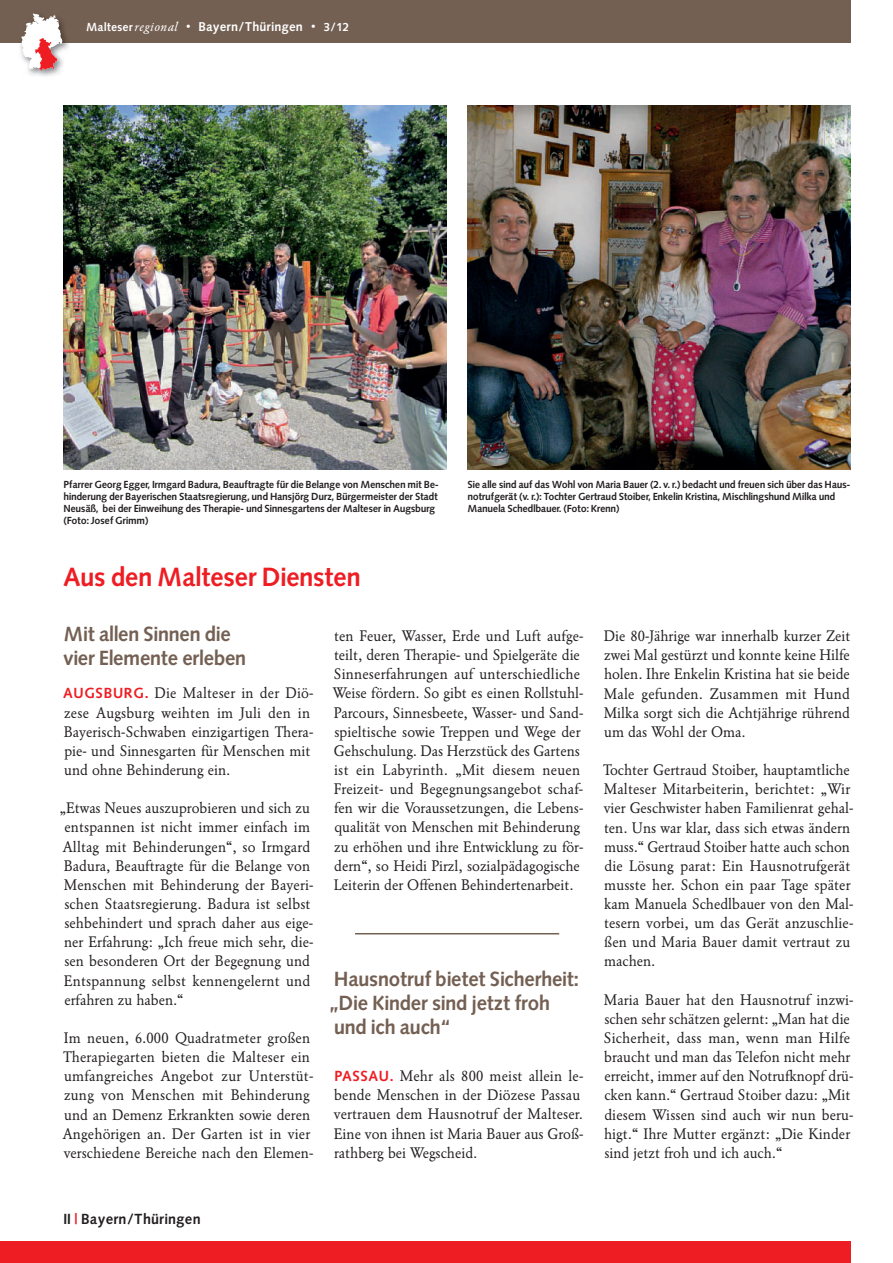
<style>
.page{position:relative;width:893px;height:1263px;background:#fff}
.page>*{position:absolute;margin:0;border:0;box-sizing:border-box;transform-origin:0 0}
.t1{font:27px "Malteser Syntax";color:#ee1d23}
.t2{font:21px/24px "Malteser Syntax";color:#746053}
.t3{font:15px/19.2px "Malteser Garamond Standard";letter-spacing:.005em;color:#231f20}
.t4{font:15px "Malteser Syntax";letter-spacing:.03em;color:#231f20}
.t5{font:13.05px "Malteser Syntax";letter-spacing:.03em;color:#fff}
.t6{font:10.5px/12px "Malteser Syntax";color:#231f20}
.s1{font-size:12px}
.s2{font-family:"Malteser Garamond Kursiv";font-size:12.9px}
.s3{font-family:"Malteser Garamond Standard";font-size:13.5px}
.s4{font-family:"Malteser Syntax";color:#ee1d23}
.s5{color:#ee1d23}
</style>
<div class="page">
<div style="left:0;top:1242px;width:850px;height:21px;background:#ee1d23"></div>
<div style="left:0;top:0;width:850px;height:43px;background:#746053"></div>
<img style="left:20px;top:23px;width:49px;height:53px">
<svg style="left:21px;top:13px;width:41px;height:58px"></svg>
<hr style="left:355px;top:933px;width:204px;height:1px;background:#746053">
<img style="left:468px;top:105px;width:382px;height:364px">
<img style="left:64px;top:105px;width:382px;height:364px">
<p class="t5" style="left:86px;top:20px;width:264px"><span class="s1">Malteser</span><span class="s2">regional</span> <span class="s3">•</span> Bayern/Thüringen <span class="s3">•</span> <span class="s1">3/12</span></p>
<p class="t6" style="left:64px;top:479px;width:376px">Pfarrer Georg Egger, Irmgard Badura, Beauftragte für die Belange von Menschen mit Be&shy;hinderung der Bayerischen Staatsregierung, und Hansjörg Durz, Bürgermeister der Stadt Neusäß, bei der Einweihung des Therapie- und Sinnesgartens der Malteser in Augsburg (Foto: Josef Grimm)</p>
<h1 class="t1" style="left:64px;top:561px;width:299px">Aus den Malteser Diensten</h1>
<p class="t6" style="left:468px;top:479px;width:384px">Sie alle sind auf das Wohl von Maria Bauer (2. v. r.) bedacht und freuen sich über das Haus&shy;notrufgerät (v. r.): Tochter Gertraud Stoiber, Enkelin Kristina, Mischlingshund Milka und<br>Manuela Schedlbauer. (Foto: Krenn)</p>
<h2 class="t2" style="left:64px;top:623px;width:184px">Mit allen Sinnen die vier Elemente erleben</h2>
<p class="t3" style="left:64px;top:684px;width:251px"><span class="s4">AUGSBURG.</span> Die Malteser in der Diö&shy;zese Augsburg weihten im Juli den in Bayerisch-Schwaben einzigartigen Thera&shy;pie- und Sinnesgarten für Menschen mit und ohne Behinderung ein.</p>
<p class="t3" style="left:60px;top:799px;width:255px">„Etwas Neues auszuprobieren und sich zu entspannen ist nicht immer einfach im Alltag mit Behinderungen“, so Irmgard Badura, Beauftragte für die Belange von Menschen mit Behinderung der Bayeri&shy;schen Staatsregierung. Badura ist selbst sehbehindert und sprach daher aus eige&shy;ner Erfahrung: „Ich freue mich sehr, die&shy;sen besonderen Ort der Begegnung und Entspannung selbst kennengelernt und erfahren zu haben.“</p>
<p class="t3" style="left:63px;top:1028px;width:252px">Im neuen, 6.000 Quadratmeter großen Therapiegarten bieten die Malteser ein umfangreiches Angebot zur Unterstüt&shy;zung von Menschen mit Behinderung und an Demenz Erkrankten sowie deren Angehörigen an. Der Garten ist in vier verschiedene Bereiche nach den Elemen-</p>
<p class="t3" style="left:333px;top:626px;width:252px">ten Feuer, Wasser, Erde und Luft aufge&shy;teilt, deren Therapie- und Spielgeräte die Sinneserfahrungen auf unterschiedliche Weise fördern. So gibt es einen Rollstuhl-Parcours, Sinnesbeete, Wasser- und Sand&shy;spieltische sowie Treppen und Wege der Gehschulung. Das Herzstück des Gartens ist ein Labyrinth. „Mit diesem neuen Freizeit- und Begegnungsangebot schaf&shy;fen wir die Voraussetzungen, die Lebens&shy;qualität von Menschen mit Behinderung zu erhöhen und ihre Entwicklung zu för&shy;dern“, so Heidi Pirzl, sozialpädagogische Leiterin der Offenen Behindertenarbeit.</p>
<h2 class="t2" style="left:329px;top:968px;width:251px">Hausnotruf bietet Sicherheit: „Die Kinder sind jetzt froh und ich auch“</h2>
<p class="t3" style="left:334px;top:1066px;width:251px"><span class="s4">PASSAU.</span> Mehr als 800 meist allein le&shy;bende Menschen in der Diözese Passau vertrauen dem Hausnotruf der Malteser.<br>Eine von ihnen ist Maria Bauer aus Groß&shy;rathberg bei Wegscheid.</p>
<p class="t3" style="left:604px;top:626px;width:248px;text-align:justify">Die 80-Jährige war innerhalb kurzer Zeit zwei Mal gestürzt und konnte keine Hilfe holen. Ihre Enkelin Kristina hat sie beide Male gefunden. Zusammen mit Hund Milka sorgt sich die Achtjährige rührend um das Wohl der Oma.</p>
<p class="t3" style="left:603px;top:760px;width:251px">Tochter Gertraud Stoiber, hauptamtliche Malteser Mitarbeiterin, berichtet: „Wir vier Geschwister haben Familienrat gehal&shy;ten. Uns war klar, dass sich etwas ändern muss.“ Gertraud Stoiber hatte auch schon die Lösung parat: Ein Hausnotrufgerät musste her. Schon ein paar Tage später kam Manuela Schedlbauer von den Mal&shy;tesern vorbei, um das Gerät anzuschlie&shy;ßen und Maria Bauer damit vertraut zu machen.</p>
<p class="t3" style="left:604px;top:990px;width:251px">Maria Bauer hat den Hausnotruf inzwi&shy;schen sehr schätzen gelernt: „Man hat die Sicherheit, dass man, wenn man Hilfe braucht und man das Telefon nicht mehr erreicht, immer auf den Notrufknopf drü&shy;cken kann.“ Gertraud Stoiber dazu: „Mit diesem Wissen sind auch wir nun beru&shy;higt.“ Ihre Mutter ergänzt: „Die Kinder sind jetzt froh und ich auch.“</p>
<p class="t4" style="left:64px;top:1210px;width:138px">II <span class="s5">|</span> Bayern/Thüringen</p>
</div>
